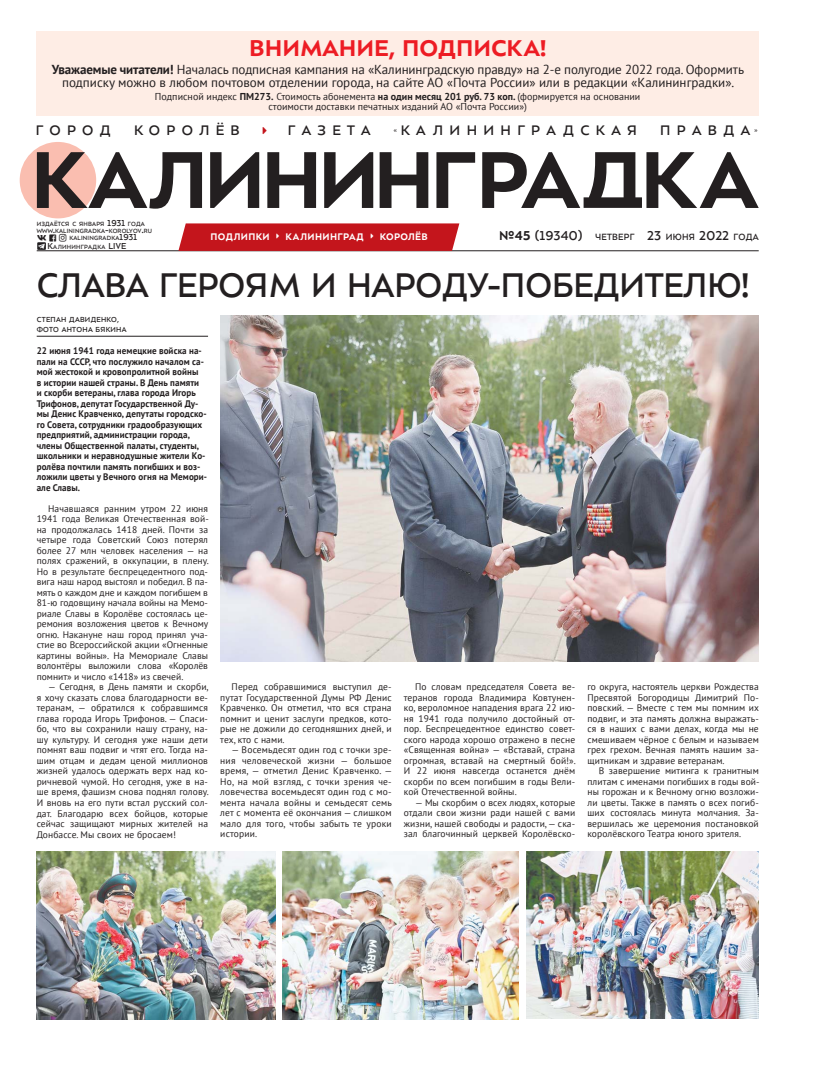
<style>
.page{position:relative;width:820px;height:1078px;background:#fff}
.page>*{position:absolute;margin:0;border:0;box-sizing:border-box;transform-origin:0 0}
.t1{font:37.5px "ALS Sector";color:#231f20;scale:.96 1}
.t2{font:700 25px "ALS Sector";color:#ed1c24}
.t3{font:15.1px "ALS Sector";letter-spacing:.42em;color:#231f20}
.t4{font:13px/13px "PT Sans";letter-spacing:-.005em;color:#231f20;text-align:center}
.t5{font:700 10.5px "ALS Sector";letter-spacing:.035em;color:#fff;scale:.96 1}
.t6{font:10px/10px "PT Sans";color:#231f20;text-align:center}
.t7{font:9.9px "ALS Sector";letter-spacing:.03em;color:#231f20;scale:.96 1}
.t8{font:9.5px/10.5px "PT Sans";letter-spacing:.01em;color:#231f20;text-align:justify}
.t9{font:700 9.5px/10.5px "PT Sans";letter-spacing:.01em;color:#231f20;scale:.95 1}
.t10{font:8px/10.5px "ALS Sector";letter-spacing:.035em;color:#231f20;scale:.96 1}
.t11{font:6.6px "ALS Sector";letter-spacing:.03em;color:#231f20;scale:.96 1}
.t12{font:5.9px "ALS Sector";color:#231f20}
.s1{font-weight:700}
.s2{font-size:9.5px}
.s3{font-weight:700;font-size:14.1px}
.s4{font-size:14.1px}
</style>
<div class="page">
<div style="left:20px;top:142px;width:76px;height:76px;background:#fabeb0;border-radius:50%"></div>
<hr style="left:37px;top:250px;width:721px;height:1px;background:#231f20">
<svg style="left:37px;top:152px;width:721px;height:56px"></svg>
<div style="left:37px;top:31px;width:721px;height:84px;background:#feede5"></div>
<hr style="left:37px;top:336px;width:171px;height:1px;background:#231f20">
<img style="left:526px;top:851px;width:232px;height:167px">
<img style="left:37px;top:851px;width:238px;height:167px">
<img style="left:282px;top:851px;width:236px;height:167px">
<img style="left:220px;top:315px;width:538px;height:346px">
<svg style="left:178px;top:223px;width:281px;height:28px;background:#c51e25"></svg>
<svg style="left:37px;top:242px;width:9px;height:7px"></svg>
<h2 class="t2" style="left:249px;top:37px;width:298px">ВНИМАНИЕ, ПОДПИСКА!</h2>
<h3 class="t4" style="left:52px;top:63px;width:693px"><span class="s1">Уважаемые читатели!</span> Началась подписная кампания на «Калининградскую правду» на 2-е полугодие 2022 года. Оформить подписку можно в любом почтовом отделении города, на сайте АО «Почта России» или в редакции «Калининградки».</h3>
<p class="t6" style="left:155px;top:91px;width:486px">Подписной индекс <span class="s1">ПМ273.</span> Стоимость абонемента <span class="s1">на один месяц 201 руб. 73 коп.</span> (формируется на основании стоимости доставки печатных изданий АО «Почта России»)</p>
<h3 class="t3" style="left:36px;top:123px;width:76px">ГОРОД</h3>
<h3 class="t3" style="left:134px;top:123px;width:107px">КОРОЛЁВ</h3>
<h3 class="t3" style="left:288px;top:123px;width:84px">ГАЗЕТА</h3>
<p class="t12" style="left:394px;top:127px;width:5px">«</p>
<h3 class="t3" style="left:401px;top:123px;width:237px">КАЛИНИНГРАДСКАЯ</h3>
<h3 class="t3" style="left:660px;top:123px;width:91px">ПРАВДА</h3>
<p class="t12" style="left:754px;top:127px;width:5px">»</p>
<p class="t11" style="left:37px;top:221px;width:114px">ИЗДАЁТСЯ С ЯНВАРЯ <span class="s2">1931</span> ГОДА</p>
<p class="t11" style="left:37px;top:228px;width:121px">WWW<span class="s2">.</span>KALININGRADKA<span class="s2">-</span>KOROLYOV<span class="s2">.</span>RU</p>
<p class="t11" style="left:69px;top:235px;width:72px">KALININGRADKA<span class="s2">1931</span></p>
<p class="t11" style="left:48px;top:244px;width:83px"><span class="s2">К</span>АЛИНИНГРАДКА <span class="s2">LIVE</span></p>
<p class="t5" style="left:210px;top:231px;width:63px">ПОДЛИПКИ</p>
<p class="t5" style="left:285px;top:231px;width:83px">КАЛИНИНГРАД</p>
<p class="t5" style="left:380px;top:231px;width:51px">КОРОЛЁВ</p>
<p class="t7" style="left:499px;top:232px;width:272px"><span class="s3">№45</span> <span class="s4">(19340)</span> ЧЕТВЕРГ <span class="s4">23</span> ИЮНЯ <span class="s4">2022</span> ГОДА</p>
<h1 class="t1" style="left:37px;top:268px;width:743px">СЛАВА ГЕРОЯМ И НАРОДУ-ПОБЕДИТЕЛЮ!</h1>
<p class="t10" style="left:37px;top:314px;width:95px">СТЕПАН ДАВИДЕНКО,<br>ФОТО АНТОНА БЯКИНА</p>
<p class="t9" style="left:37px;top:345px;width:181px">22 июня 1941 года немецкие войска на&shy;пали на СССР, что послужило началом са&shy;мой жестокой и кровопролитной войны<br>в истории нашей страны. В День памяти<br>и скорби ветераны, глава города Игорь Трифонов, депутат Государственной Ду&shy;мы Денис Кравченко, депутаты городско&shy;го Совета, сотрудники градообразующих предприятий, администрации города, члены Общественной палаты, студенты, школьники и неравнодушные жители Ко&shy;ролёва почтили память погибших и воз&shy;ложили цветы у Вечного огня на Мемори&shy;але Славы.</p>
<p class="t8" style="left:37px;top:503px;width:173px;text-indent:11px">Начавшаяся ранним утром 22 июня 1941 года Великая Отечественная вой&shy;на продолжалась 1418 дней. Почти за четыре года Советский Союз потерял более 27 млн человек населения — на полях сражений, в оккупации, в плену.<br>Но в результате беспрецедентного под&shy;вига наш народ выстоял и победил. В па&shy;мять о каждом дне и каждом погибшем в 81-ю годовщину начала войны на Мемо&shy;риале Славы в Королёве состоялась це&shy;ремония возложения цветов к Вечному огню. Накануне наш город принял уча&shy;стие во Всероссийской акции «Огненные картины войны». На Мемориале Славы волонтёры выложили слова «Королёв помнит» и число «1418» из свечей.</p>
<p class="t8" style="left:37px;top:681px;width:173px;text-indent:11px">— Сегодня, в День памяти и скорби, я хочу сказать слова благодарности ве&shy;теранам, — обратился к собравшимся глава города Игорь Трифонов. — Спаси&shy;бо, что вы сохранили нашу страну, на&shy;шу культуру. И сегодня уже наши дети помнят ваш подвиг и чтят его. Тогда на&shy;шим отцам и дедам ценой миллионов жизней удалось одержать верх над ко&shy;ричневой чумой. Но сегодня, уже в на&shy;ше время, фашизм снова поднял голову.<br>И вновь на его пути встал русский сол&shy;дат. Благодарю всех бойцов, которые сейчас защищают мирных жителей на Донбассе. Мы своих не бросаем!</p>
<p class="t8" style="left:220px;top:681px;width:173px;text-indent:11px">Перед собравшимися выступил де&shy;путат Государственной Думы РФ Денис Кравченко. Он отметил, что вся страна помнит и ценит заслуги предков, кото&shy;рые не дожили до сегодняшних дней, и тех, кто с нами.</p>
<p class="t8" style="left:220px;top:744px;width:173px;text-indent:11px">— Восемьдесят один год с точки зре&shy;ния человеческой жизни — большое время, — отметил Денис Кравченко. — Но, на мой взгляд, с точки зрения че&shy;ловечества восемьдесят один год с мо&shy;мента начала войны и семьдесят семь лет с момента её окончания — слишком мало для того, чтобы забыть те уроки истории.</p>
<p class="t8" style="left:403px;top:681px;width:173px;text-indent:11px">По словам председателя Совета ве&shy;теранов города Владимира Ковтунен&shy;ко, вероломное нападения врага 22 ию&shy;ня 1941 года получило достойный от&shy;пор. Беспрецедентное единство совет&shy;ского народа хорошо отражено в песне «Священная война» — «Вставай, страна огромная, вставай на смертный бой!».<br>И 22 июня навсегда останется днём скорби по всем погибшим в годы Вели&shy;кой Отечественной войны.</p>
<p class="t8" style="left:403px;top:797px;width:173px;text-indent:11px">— Мы скорбим о всех людях, которые отдали свои жизни ради нашей с вами жизни, нашей свободы и радости, — ска&shy;зал благочинный церквей Королёвско-</p>
<p class="t8" style="left:587px;top:681px;width:173px">го округа, настоятель церкви Рождества Пресвятой Богородицы Димитрий По&shy;повский. — Вместе с тем мы помним их подвиг, и эта память должна выражать&shy;ся в наших с вами делах, когда мы не смешиваем чёрное с белым и называем грех грехом. Вечная память нашим за&shy;щитникам и здравие ветеранам.</p>
<p class="t8" style="left:587px;top:765px;width:173px;text-indent:11px">В завершение митинга к гранитным плитам с именами погибших в годы вой&shy;ны горожан и к Вечному огню возложи&shy;ли цветы. Также в память о всех погиб&shy;ших состоялась минута молчания. За&shy;вершилась же церемония постановкой королёвского Театра юного зрителя.</p>
</div>
